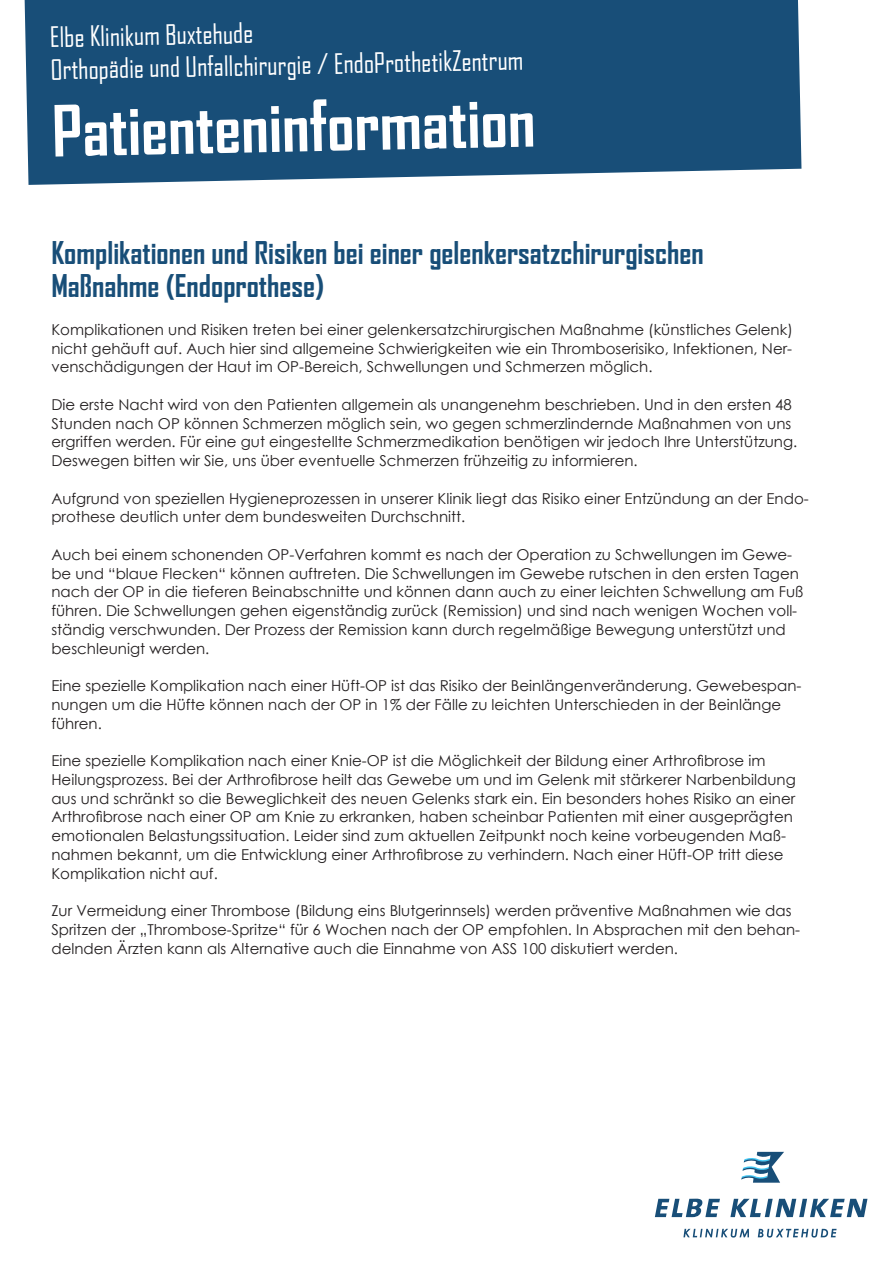
<style>
.page{position:relative;width:893px;height:1263px;background:#fff}
.page>*{position:absolute;margin:0;border:0;box-sizing:border-box;transform-origin:0 0}
.t1{font:700 67.5px "Agency FB";color:#fff}
.t2{font:700 30px/33px "Agency FB";color:#184e78}
.t3{font:27px/32px "Agency FB";color:#fff}
.t4{font:15px/18.8px "Century Gothic";color:#231f20}
</style>
<div class="page">
<div style="left:25px;top:0;width:776px;height:185px;background:#184e78"></div>
<svg style="left:741px;top:1152px;width:43px;height:31px"></svg>
<svg style="left:655px;top:1199px;width:65px;height:18px"></svg>
<svg style="left:730px;top:1199px;width:137px;height:18px"></svg>
<svg style="left:683px;top:1229px;width:66px;height:8px"></svg>
<svg style="left:758px;top:1229px;width:78px;height:8px"></svg>
<h3 class="t3" style="left:50px;top:20px;width:475px;rotate:-1deg">Elbe Klinikum Buxtehude<br>Orthopädie und Unfallchirurgie / EndoProthetikZentrum</h3>
<h1 class="t1" style="left:51px;top:89px;width:485px;rotate:-1deg">Patienteninformation</h1>
<h2 class="t2" style="left:51px;top:236px;width:654px">Komplikationen und Risiken bei einer gelenkersatzchirurgischen<br>Maßnahme (Endoprothese)</h2>
<p class="t4" style="left:51px;top:320px;width:743px;text-align:justify">Komplikationen und Risiken treten bei einer gelenkersatzchirurgischen Maßnahme (künstliches Gelenk) nicht gehäuft auf. Auch hier sind allgemeine Schwierigkeiten wie ein Thromboserisiko, Infektionen, Ner&shy;venschädigungen der Haut im OP-Bereich, Schwellungen und Schmerzen möglich.</p>
<p class="t4" style="left:51px;top:395px;width:747px">Die erste Nacht wird von den Patienten allgemein als unangenehm beschrieben. Und in den ersten 48<br>Stunden nach OP können Schmerzen möglich sein, wo gegen schmerzlindernde Maßnahmen von uns ergriffen werden. Für eine gut eingestellte Schmerzmedikation benötigen wir jedoch Ihre Unterstützung.<br>Deswegen bitten wir Sie, uns über eventuelle Schmerzen frühzeitig zu informieren.</p>
<p class="t4" style="left:51px;top:488px;width:759px">Aufgrund von speziellen Hygieneprozessen in unserer Klinik liegt das Risiko einer Entzündung an der Endo&shy;prothese deutlich unter dem bundesweiten Durchschnitt.</p>
<p class="t4" style="left:51px;top:545px;width:754px">Auch bei einem schonenden OP-Verfahren kommt es nach der Operation zu Schwellungen im Gewe&shy;be und “blaue Flecken“ können auftreten. Die Schwellungen im Gewebe rutschen in den ersten Tagen nach der OP in die tieferen Beinabschnitte und können dann auch zu einer leichten Schwellung am Fuß führen. Die Schwellungen gehen eigenständig zurück (Remission) und sind nach wenigen Wochen voll&shy;ständig verschwunden. Der Prozess der Remission kann durch regelmäßige Bewegung unterstützt und beschleunigt werden.</p>
<p class="t4" style="left:51px;top:676px;width:752px">Eine spezielle Komplikation nach einer Hüft-OP ist das Risiko der Beinlängenveränderung. Gewebespan&shy;nungen um die Hüfte können nach der OP in 1% der Fälle zu leichten Unterschieden in der Beinlänge führen.</p>
<p class="t4" style="left:51px;top:751px;width:746px">Eine spezielle Komplikation nach einer Knie-OP ist die Möglichkeit der Bildung einer Arthrofibrose im Heilungsprozess. Bei der Arthrofibrose heilt das Gewebe um und im Gelenk mit stärkerer Narbenbildung aus und schränkt so die Beweglichkeit des neuen Gelenks stark ein. Ein besonders hohes Risiko an einer Arthrofibrose nach einer OP am Knie zu erkranken, haben scheinbar Patienten mit einer ausgeprägten emotionalen Belastungssituation. Leider sind zum aktuellen Zeitpunkt noch keine vorbeugenden Maß&shy;nahmen bekannt, um die Entwicklung einer Arthrofibrose zu verhindern. Nach einer Hüft-OP tritt diese Komplikation nicht auf.</p>
<p class="t4" style="left:51px;top:901px;width:750px">Zur Vermeidung einer Thrombose (Bildung eins Blutgerinnsels) werden präventive Maßnahmen wie das<br>Spritzen der „Thrombose-Spritze“ für 6 Wochen nach der OP empfohlen. In Absprachen mit den behan&shy;delnden Ärzten kann als Alternative auch die Einnahme von ASS 100 diskutiert werden.</p>
</div>
